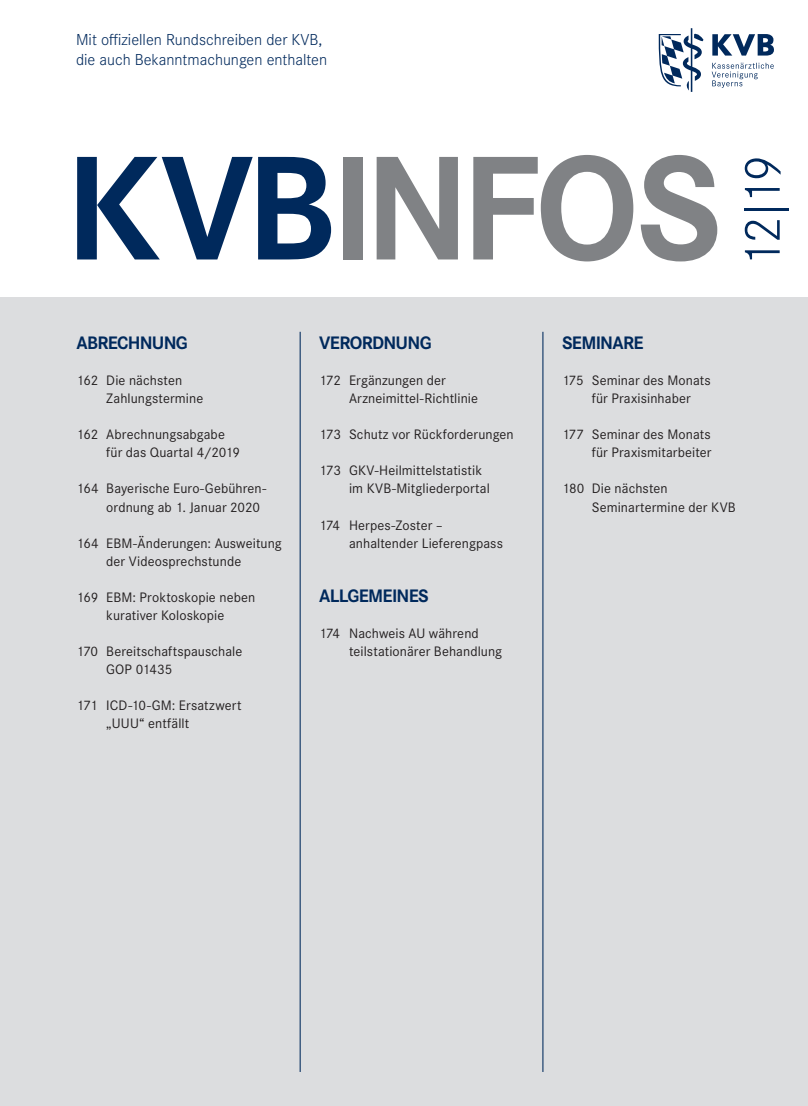
<style>
.page{position:relative;width:808px;height:1106px;background:#fff}
.page>*{position:absolute;margin:0;border:0;box-sizing:border-box;transform-origin:0 0}
.t1{font:700 153.75px "Corporate S";letter-spacing:-.035em;color:#808285}
.t2{font:300 52.95px "Corporate S";color:#00295c}
.t3{font:700 18.75px "Corporate S";letter-spacing:-.04em;color:#00295c}
.t4{font:300 16.5px/19.8px "Corporate S";color:#00295c}
.t5{font:14.25px/18px "Corporate S";letter-spacing:.005em;color:#231f20}
.s1{color:#00295c}
</style>
<div class="page">
<div style="left:0;top:298px;width:808px;height:808px;background:#dcdddf"></div>
<hr style="left:300px;top:332px;width:1px;height:739px;background:#00295c">
<hr style="left:542px;top:332px;width:1px;height:739px;background:#00295c">
<svg style="left:659px;top:28px;width:115px;height:64px"></svg>
<p class="t4" style="left:76px;top:29px;width:253px">Mit offiziellen Rundschreiben der KVB, die auch Bekanntmachungen enthalten</p>
<h1 class="t1" style="left:65px;top:102px;width:659px"><span class="s1">KVB</span>INFOS</h1>
<h2 class="t2" style="left:728px;top:266px;width:114px;rotate:-90deg">12|19</h2>
<h3 class="t3" style="left:77px;top:329px;width:113px">ABRECHNUNG</h3>
<p class="t5" style="left:106px;top:371px;width:99px;text-indent:-30px">162 Die nächsten<br>Zahlungstermine</p>
<p class="t5" style="left:106px;top:425px;width:135px;text-indent:-30px">162 Abrechnungsabgabe für das Quartal 4/2019</p>
<p class="t5" style="left:106px;top:479px;width:161px;text-indent:-30px">164 Bayerische Euro-Gebühren&shy;ordnung ab 1. Januar 2020</p>
<p class="t5" style="left:106px;top:533px;width:177px;text-indent:-30px">164 EBM-Änderungen: Ausweitung der Videosprechstunde</p>
<p class="t5" style="left:77px;top:587px;width:180px;text-align:center">169 EBM: Proktoskopie neben kurativer Koloskopie</p>
<p class="t5" style="left:106px;top:642px;width:138px;text-indent:-30px">170 Bereitschaftspauschale<br>GOP 01435</p>
<p class="t5" style="left:106px;top:696px;width:137px;text-indent:-30px">171 ICD-10-GM: Ersatzwert „UUU“ entfällt</p>
<h3 class="t3" style="left:319px;top:329px;width:114px">VERORDNUNG</h3>
<p class="t5" style="left:349px;top:371px;width:130px;text-indent:-30px">172 Ergänzungen der<br>Arzneimittel-Richtlinie</p>
<p class="t5" style="left:319px;top:425px;width:196px">173 Schutz vor Rückforderungen</p>
<p class="t5" style="left:349px;top:461px;width:142px;text-indent:-30px">173 GKV-Heilmittelstatistik im KVB-Mitgliederportal</p>
<p class="t5" style="left:349px;top:515px;width:155px;text-indent:-30px">174 Herpes-Zoster – anhaltender Lieferengpass</p>
<h3 class="t3" style="left:319px;top:582px;width:111px">ALLGEMEINES</h3>
<p class="t5" style="left:349px;top:624px;width:155px;text-indent:-30px">174 Nachweis AU während teilstationärer Behandlung</p>
<h3 class="t3" style="left:562px;top:329px;width:83px">SEMINARE</h3>
<p class="t5" style="left:592px;top:371px;width:120px;text-indent:-30px">175 Seminar des Monats für Praxisinhaber</p>
<p class="t5" style="left:562px;top:425px;width:151px;text-align:right">177 Seminar des Monats für Praxismitarbeiter</p>
<p class="t5" style="left:592px;top:479px;width:145px;text-indent:-30px">180 Die nächsten<br>Seminartermine der KVB</p>
</div>
